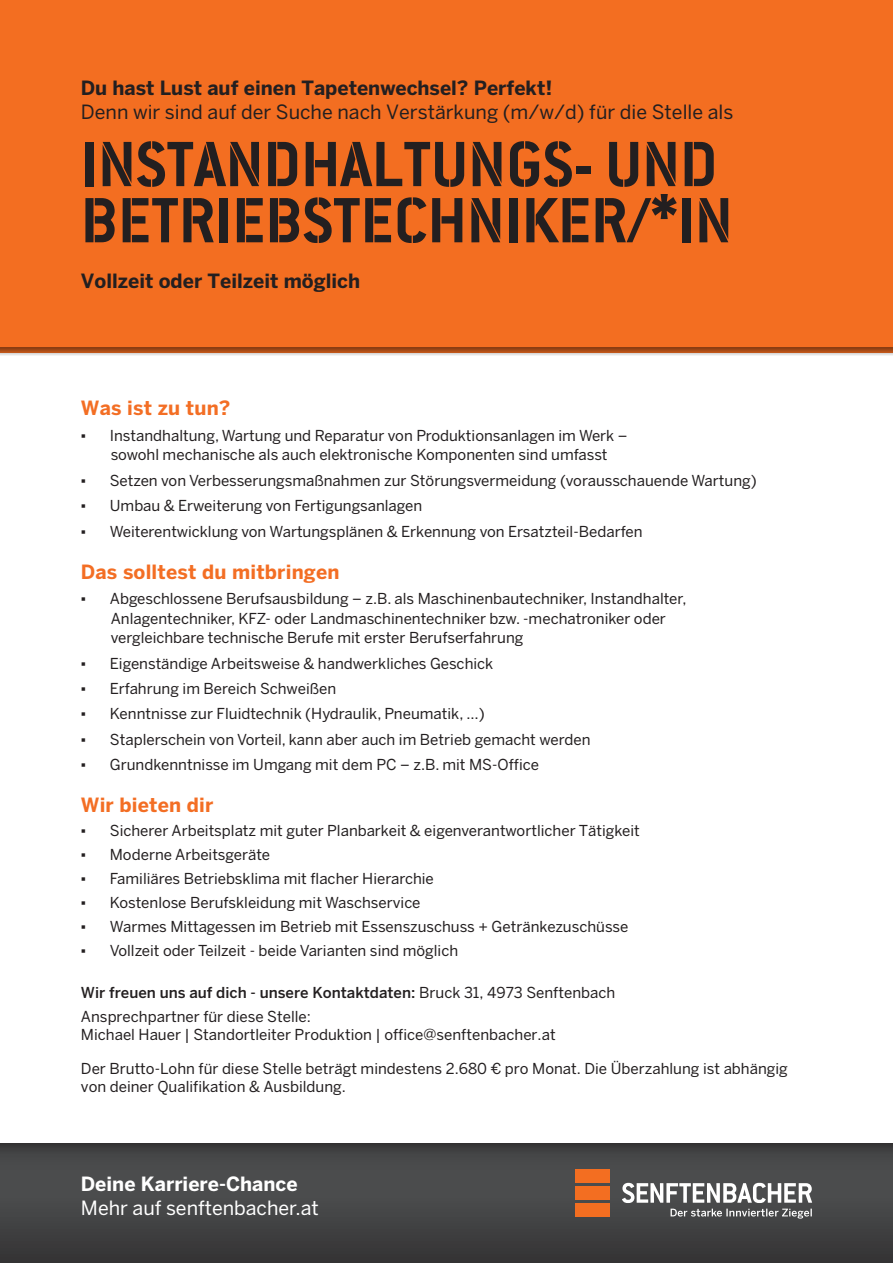
<style>
.page{position:relative;width:893px;height:1263px;background:#fff}
.page>*{position:absolute;margin:0;border:0;box-sizing:border-box;transform-origin:0 0}
.t1{font:70.2px/56.1px "OK Stencil";color:#231f20}
.t2{font:19.5px "Benton Sans";color:#231f20}
.t3{font:700 19.5px "Benton Sans";letter-spacing:.01em;color:#f36e24}
.t4{font:700 19.5px "Benton Sans";color:#231f20}
.t5{font:700 19.5px "Benton Sans";color:#231f20}
.t6{font:19.5px "Benton Sans";color:#fff}
.t7{font:700 19.5px "Benton Sans";color:#fff}
.t8{font:15px/19.5px "Benton Sans";color:#231f20}
.t9{font:15px/24px "Benton Sans";color:#231f20}
.s1{font-family:"Arial"}
.s2{font-weight:500}
</style>
<div class="page">
<div style="left:0;top:0;width:893px;height:353px;background:#f36e21"></div>
<svg style="left:0;top:348px;width:893px;height:8px;background:#bf8463"></svg>
<svg style="left:0;top:1143px;width:893px;height:120px;background:#424243"></svg>
<div style="left:576px;top:1203px;width:34px;height:13px;background:#f36e21"></div>
<div style="left:576px;top:1186px;width:34px;height:14px;background:#f36e21"></div>
<div style="left:576px;top:1169px;width:34px;height:14px;background:#f36e21"></div>
<svg style="left:622px;top:1183px;width:190px;height:35px"></svg>
<h2 class="t4" style="left:81px;top:76px;width:473px">Du hast Lust auf einen Tapetenwechsel? Perfekt!</h2>
<h2 class="t2" style="left:81px;top:100px;width:654px">Denn wir sind auf der Suche nach Verstärkung (m/w/d) für die Stelle als</h2>
<h1 class="t1" style="left:81px;top:135px;width:653px">INSTANDHALTUNGS- UND<br>BETRIEBSTECHNIKER/*IN</h1>
<h2 class="t5" style="left:81px;top:269px;width:281px">Vollzeit oder Teilzeit möglich</h2>
<h2 class="t3" style="left:81px;top:397px;width:151px">Was ist zu tun?</h2>
<p class="t8" style="left:111px;top:425px;width:518px;text-indent:-30px"><span class="s1">▪</span> Instandhaltung, Wartung und Reparatur von Produktionsanlagen im Werk – sowohl mechanische als auch elektronische Komponenten sind umfasst</p>
<p class="t8" style="left:81px;top:470px;width:677px"><span class="s1">▪</span> Setzen von Verbesserungsmaßnahmen zur Störungsvermeidung (vorausschauende Wartung)</p>
<p class="t8" style="left:81px;top:496px;width:343px"><span class="s1">▪</span> Umbau &amp; Erweiterung von Fertigungsanlagen</p>
<p class="t8" style="left:81px;top:521px;width:563px"><span class="s1">▪</span> Weiterentwicklung von Wartungsplänen &amp; Erkennung von Ersatzteil-Bedarfen</p>
<h2 class="t3" style="left:81px;top:560px;width:260px">Das solltest du mitbringen</h2>
<p class="t8" style="left:111px;top:589px;width:577px;text-indent:-30px"><span class="s1">▪</span> Abgeschlossene Berufsausbildung – z.B. als Maschinenbautechniker, Instandhalter,<br>Anlagentechniker, KFZ- oder Landmaschinentechniker bzw. -mechatroniker oder vergleichbare technische Berufe mit erster Berufserfahrung</p>
<p class="t8" style="left:81px;top:653px;width:414px"><span class="s1">▪</span> Eigenständige Arbeitsweise &amp; handwerkliches Geschick</p>
<p class="t8" style="left:81px;top:679px;width:257px"><span class="s1">▪</span> Erfahrung im Bereich Schweißen</p>
<p class="t8" style="left:81px;top:704px;width:405px"><span class="s1">▪</span> Kenntnisse zur Fluidtechnik (Hydraulik, Pneumatik, …)</p>
<p class="t8" style="left:81px;top:729px;width:511px"><span class="s1">▪</span> Staplerschein von Vorteil, kann aber auch im Betrieb gemacht werden</p>
<p class="t8" style="left:81px;top:755px;width:460px"><span class="s1">▪</span> Grundkenntnisse im Umgang mit dem PC – z.B. mit MS-Office</p>
<h2 class="t3" style="left:81px;top:793px;width:134px">Wir bieten dir</h2>
<p class="t8" style="left:81px;top:821px;width:560px"><span class="s1">▪</span> Sicherer Arbeitsplatz mit guter Planbarkeit &amp; eigenverantwortlicher Tätigkeit</p>
<p class="t8" style="left:81px;top:845px;width:191px"><span class="s1">▪</span> Moderne Arbeitsgeräte</p>
<p class="t8" style="left:81px;top:869px;width:354px"><span class="s1">▪</span> Familiäres Betriebsklima mit flacher Hierarchie</p>
<p class="t8" style="left:81px;top:893px;width:341px"><span class="s1">▪</span> Kostenlose Berufskleidung mit Waschservice</p>
<p class="t8" style="left:81px;top:917px;width:549px"><span class="s1">▪</span> Warmes Mittagessen im Betrieb mit Essenszuschuss + Getränkezuschüsse</p>
<p class="t8" style="left:81px;top:941px;width:379px"><span class="s1">▪</span> Vollzeit oder Teilzeit - beide Varianten sind möglich</p>
<p class="t9" style="left:81px;top:980px;width:536px"><span class="s2">Wir freuen uns auf dich - unsere Kontaktdaten:</span> Bruck 31, 4973 Senftenbach<br>Ansprechpartner für diese Stelle:</p>
<p class="t9" style="left:81px;top:1022px;width:476px">Michael Hauer | Standortleiter Produktion | office@senftenbacher.at</p>
<p class="t9" style="left:81px;top:1060px;width:708px;line-height:18px">Der Brutto-Lohn für diese Stelle beträgt mindestens 2.680 € pro Monat. Die Überzahlung ist abhängig von deiner Qualifikation &amp; Ausbildung.</p>
<h2 class="t7" style="left:81px;top:1172px;width:218px">Deine Karriere-Chance</h2>
<h2 class="t6" style="left:81px;top:1197px;width:240px">Mehr auf senftenbacher.at</h2>
</div>
